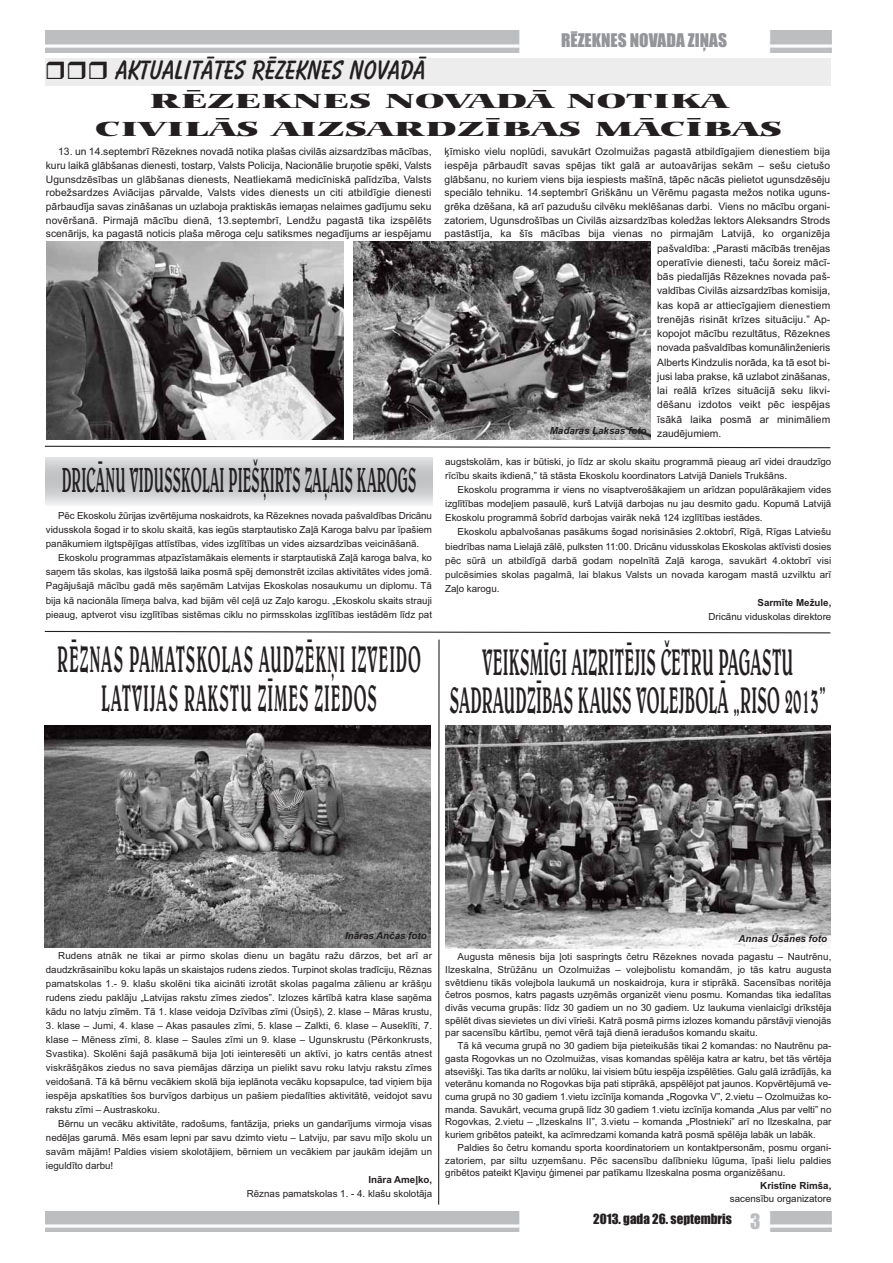
<style>
.page{position:relative;width:893px;height:1263px;background:#fff}
.page>*{position:absolute;margin:0;border:0;box-sizing:border-box;transform-origin:0 0}
.t1{font:500 37.5px/38.1px "Belwe TL";letter-spacing:.015em;color:#231f20;text-align:center;scale:.43 1}
.t2{font:500 37.5px/39.2px "Belwe TL";letter-spacing:.055em;color:#231f20;text-align:center;scale:.43 1}
.t3{font:500 35.25px "Belwe TL";letter-spacing:.015em;color:#231f20;scale:.4 1}
.t4{font:700 27.15px "Balloon TL";color:#231f20}
.t5{font:900 21.75px/27.9px "Carmina TL";color:#231f20;text-align:center;scale:1.8 1}
.t6{font:17.4px "Impact";color:#939598}
.t7{font:13.05px "Impact";color:#231f20}
.t8{font:10.35px/13.6px "Arial";letter-spacing:.005em;color:#231f20;text-align:justify}
.t9{font:9.75px/12.8px "Arial";color:#231f20;text-align:justify}
.t10{font:italic 700 9.75px "Arial";color:#231f20}
.t11{font:700 9.75px "Arial";color:#231f20}
.s1{font-size:19.5px;color:#bbbdc0}
</style>
<div class="page">
<div style="left:45px;top:58px;width:785px;height:28px;background:#ededee"></div>
<svg style="left:44px;top:630px;width:787px;height:4px"></svg>
<img style="left:45px;top:725px;width:385px;height:222px">
<hr style="left:438px;top:640px;width:1px;height:565px;background:#231f20">
<img style="left:445px;top:725px;width:385px;height:224px">
<svg style="left:44px;top:445px;width:787px;height:4px"></svg>
<img style="left:46px;top:242px;width:297px;height:197px">
<img style="left:353px;top:242px;width:298px;height:198px">
<h3 class="t4" style="left:116px;top:53px;width:311px">AKTUALITĀTES RĒZEKNES NOVADĀ</h3>
<h3 class="t6" style="left:561px;top:35px;width:168px">RĒZEKNES NOVADA ZIŅAS</h3>
<h3 class="t5" style="left:95px;top:87px;width:383px">RĒZEKNES NOVADĀ NOTIKA<br>CIVILĀS AIZSARDZĪBAS MĀCĪBAS</h3>
<p class="t8" style="left:46px;top:146px;width:387px;text-indent:12px">13. un 14.septembrī Rēzeknes novadā notika plašas civilās aizsardzības mācības, kuru laikā glābšanas dienesti, tostarp, Valsts Policija, Nacionālie bruņotie spēki, Valsts Ugunsdzēsības un glābšanas dienests, Neatliekamā medicīniskā palīdzība, Valsts robežsardzes Aviācijas pārvalde, Valsts vides dienests un citi atbildīgie dienesti pārbaudīja savas zināšanas un uzlaboja praktiskās iemaņas nelaimes gadījumu seku novēršanā. Pirmajā mācību dienā, 13.septembrī, Lendžu pagastā tika izspēlēts scenārijs, ka pagastā noticis plaša mēroga ceļu satiksmes negadījums ar iespējamu</p>
<p class="t8" style="left:445px;top:146px;width:387px">ķīmisko vielu noplūdi, savukārt Ozolmuižas pagastā atbildīgajiem dienestiem bija</p>
<p class="t8" style="left:445px;top:160px;width:387px">iespēja pārbaudīt savas spējas tikt galā ar autoavārijas sekām – sešu cietušo</p>
<p class="t8" style="left:445px;top:173px;width:387px">glābšanu, no kuriem viens bija iespiests mašīnā, tāpēc nācās pielietot ugunsdzēsēju</p>
<p class="t8" style="left:445px;top:187px;width:387px">speciālo tehniku. 14.septembrī Griškānu un Vērēmu pagasta mežos notika uguns-</p>
<p class="t8" style="left:445px;top:201px;width:387px">grēka dzēšana, kā arī pazudušu cilvēku meklēšanas darbi. Viens no mācību organi-</p>
<p class="t8" style="left:445px;top:214px;width:387px">zatoriem, Ugunsdrošības un Civilās aizsardzības koledžas lektors Aleksandrs Strods</p>
<p class="t8" style="left:445px;top:228px;width:387px">pastāstīja, ka šīs mācības bija vienas no pirmajām Latvijā, ko organizēja</p>
<p class="t8" style="left:657px;top:242px;width:175px">pašvaldība: „Parasti mācībās trenējas</p>
<p class="t8" style="left:657px;top:257px;width:175px">operatīvie dienesti, taču šoreiz mācī-</p>
<p class="t8" style="left:657px;top:271px;width:175px">bās piedalījās Rēzeknes novada paš-</p>
<p class="t8" style="left:657px;top:285px;width:175px">valdības Civilās aizsardzības komisija,</p>
<p class="t8" style="left:657px;top:299px;width:175px">kas kopā ar attiecīgajiem dienestiem</p>
<p class="t8" style="left:657px;top:313px;width:175px">trenējās risināt krīzes situāciju.” Ap-</p>
<p class="t8" style="left:657px;top:328px;width:175px">kopojot mācību rezultātus, Rēzeknes</p>
<p class="t8" style="left:657px;top:342px;width:175px">novada pašvaldības komunālinženieris</p>
<p class="t8" style="left:657px;top:356px;width:175px">Alberts Kindzulis norāda, ka tā esot bi-</p>
<p class="t8" style="left:657px;top:370px;width:175px">jusi laba prakse, kā uzlabot zināšanas,</p>
<p class="t8" style="left:657px;top:385px;width:175px">lai reālā krīzes situācijā seku likvi-</p>
<p class="t8" style="left:657px;top:399px;width:175px">dēšanu izdotos veikt pēc iespējas</p>
<p class="t8" style="left:657px;top:413px;width:175px">īsākā laika posmā ar minimāliem</p>
<p class="t8" style="left:657px;top:427px;width:66px">zaudējumiem.</p>
<p class="t10" style="left:550px;top:427px;width:98px">Madaras Ļaksas foto</p>
<h2 class="t3" style="left:62px;top:459px;width:888px">DRICĀNU VIDUSSKOLAI PIEŠĶIRTS ZAĻAIS KAROGS</h2>
<p class="t9" style="left:46px;top:509px;width:388px;line-height:14.1px;text-indent:12px">Pēc Ekoskolu žūrijas izvērtējuma noskaidrots, ka Rēzeknes novada pašvaldības Dricānu vidusskola šogad ir to skolu skaitā, kas iegūs starptautisko Zaļā Karoga balvu par īpašiem panākumiem ilgtspējīgas attīstības, vides izglītības un vides aizsardzības veicināšanā.</p>
<p class="t9" style="left:46px;top:552px;width:388px;line-height:14.1px;text-indent:12px">Ekoskolu programmas atpazīstamākais elements ir starptautiskā Zaļā karoga balva, ko saņem tās skolas, kas ilgstošā laika posmā spēj demonstrēt izcilas aktivitātes vides jomā.<br>Pagājušajā mācību gadā mēs saņēmām Latvijas Ekoskolas nosaukumu un diplomu. Tā bija kā nacionāla līmeņa balva, kad bijām vēl ceļā uz Zaļo karogu. „Ekoskolu skaits strauji pieaug, aptverot visu izglītības sistēmas ciklu no pirmsskolas izglītības iestādēm līdz pat</p>
<h1 class="t2" style="left:57px;top:640px;width:847px">RĒZNAS PAMATSKOLAS AUDZĒKŅI IZVEIDO<br>LATVIJAS RAKSTU ZĪMES ZIEDOS</h1>
<p class="t9" style="left:445px;top:455px;width:388px;line-height:14.1px">augstskolām, kas ir būtiski, jo līdz ar skolu skaitu programmā pieaug arī videi draudzīgo rīcību skaits ikdienā,” tā stāsta Ekoskolu koordinators Latvijā Daniels Trukšāns.</p>
<p class="t9" style="left:445px;top:484px;width:388px;line-height:14.1px;text-indent:12px">Ekoskolu programma ir viens no visaptverošākajiem un arīdzan populārākajiem vides izglītības modeļiem pasaulē, kurš Latvijā darbojas nu jau desmito gadu. Kopumā Latvijā Ekoskolu programmā šobrīd darbojas vairāk nekā 124 izglītības iestādes.</p>
<p class="t9" style="left:445px;top:526px;width:388px;line-height:14.1px;text-indent:12px">Ekoskolu apbalvošanas pasākums šogad norisināsies 2.oktobrī, Rīgā, Rīgas Latviešu biedrības nama Lielajā zālē, pulksten 11:00. Dricānu vidusskolas Ekoskolas aktīvisti dosies pēc sūrā un atbildīgā darbā godam nopelnītā Zaļā karoga, savukārt 4.oktobrī visi pulcēsimies skolas pagalmā, lai blakus Valsts un novada karogam mastā uzvilktu arī Zaļo karogu.</p>
<p class="t11" style="left:757px;top:599px;width:75px">Sarmīte Mežule,</p>
<p class="t9" style="left:708px;top:611px;width:124px">Dricānu viduskolas direktore</p>
<h1 class="t1" style="left:450px;top:643px;width:876px">VEIKSMĪGI AIZRITĒJIS ČETRU PAGASTU<br>SADRAUDZĪBAS KAUSS VOLEJBOLĀ „RISO 2013”</h1>
<p class="t10" style="left:345px;top:932px;width:83px">Ināras Ančas foto</p>
<p class="t9" style="left:46px;top:949px;width:388px;line-height:14px;text-indent:12px">Rudens atnāk ne tikai ar pirmo skolas dienu un bagātu ražu dārzos, bet arī ar daudzkrāsainību koku lapās un skaistajos rudens ziedos. Turpinot skolas tradīciju, Rēznas pamatskolas 1.- 9. klašu skolēni tika aicināti izrotāt skolas pagalma zālienu ar krāšņu rudens ziedu paklāju „Latvijas rakstu zīmes ziedos”. Izlozes kārtībā katra klase saņēma kādu no latvju zīmēm. Tā 1. klase veidoja Dzīvības zīmi (Ūsiņš), 2. klase – Māras krustu,</p>
<p class="t9" style="left:46px;top:1019px;width:388px;line-height:14px">3. klase – Jumi, 4. klase – Akas pasaules zīmi, 5. klase – Zalkti, 6. klase – Auseklīti, 7. klase – Mēness zīmi, 8. klase – Saules zīmi un 9. klase – Ugunskrustu (Pērkonkrusts, Svastika). Skolēni šajā pasākumā bija ļoti ieinteresēti un aktīvi, jo katrs centās atnest viskrāšņākos ziedus no sava piemājas dārziņa un pielikt savu roku latvju rakstu zīmes veidošanā. Tā kā bērnu vecākiem skolā bija ieplānota vecāku kopsapulce, tad viņiem bija iespēja apskatīties šos burvīgos darbiņus un pašiem piedalīties aktivitātē, veidojot savu rakstu zīmi – Austraskoku.</p>
<p class="t9" style="left:46px;top:1117px;width:388px;line-height:14px;text-indent:12px">Bērnu un vecāku aktivitāte, radošums, fantāzija, prieks un gandarījums virmoja visas nedēļas garumā. Mēs esam lepni par savu dzimto vietu – Latviju, par savu mīļo skolu un savām mājām! Paldies visiem skolotājiem, bērniem un vecākiem par jaukām idejām un ieguldīto darbu!</p>
<p class="t11" style="left:368px;top:1176px;width:65px">Ināra Ameļko,</p>
<p class="t9" style="left:247px;top:1188px;width:187px">Rēznas pamatskolas 1. - 4. klašu skolotāja</p>
<p class="t10" style="left:738px;top:935px;width:90px">Annas Ūsānes foto</p>
<p class="t9" style="left:445px;top:951px;width:388px;text-indent:12px">Augusta mēnesis bija ļoti saspringts četru Rēzeknes novada pagastu – Nautrēnu, Ilzeskalna, Strūžānu un Ozolmuižas – volejbolistu komandām, jo tās katru augusta svētdienu tikās volejbola laukumā un noskaidroja, kura ir stiprākā. Sacensības noritēja četros posmos, katrs pagasts uzņēmās organizēt vienu posmu. Komandas tika iedalītas divās vecuma grupās: līdz 30 gadiem un no 30 gadiem. Uz laukuma vienlaicīgi drīkstēja spēlēt divas sievietes un divi vīrieši. Katrā posmā pirms izlozes komandu pārstāvji vienojās par sacensību kārtību, ņemot vērā tajā dienā ieradušos komandu skaitu.</p>
<p class="t9" style="left:445px;top:1040px;width:388px;text-indent:12px">Tā kā vecuma grupā no 30 gadiem bija pieteikušās tikai 2 komandas: no Nautrēnu pa&shy;gasta Rogovkas un no Ozolmuižas, visas komandas spēlēja katra ar katru, bet tās vērtēja atsevišķi. Tas tika darīts ar nolūku, lai visiem būtu iespēja izspēlēties. Galu galā izrādījās, ka veterānu komanda no Rogovkas bija pati stiprākā, apspēlējot pat jaunos. Kopvērtējumā ve&shy;cuma grupā no 30 gadiem 1.vietu izcīnīja komanda „Rogovka V”, 2.vietu – Ozolmuižas ko&shy;manda. Savukārt, vecuma grupā līdz 30 gadiem 1.vietu izcīnīja komanda „Alus par velti” no Rogovkas, 2.vietu – „Ilzeskalns II”, 3.vietu – komanda „Plostnieki” arī no Ilzeskalna, par kuriem gribētos pateikt, ka acīmredzami komanda katrā posmā spēlēja labāk un labāk.</p>
<p class="t9" style="left:445px;top:1142px;width:388px;text-indent:12px">Paldies šo četru komandu sporta koordinatoriem un kontaktpersonām, posmu organi&shy;zatoriem, par siltu uzņemšanu. Pēc sacensību dalībnieku lūguma, īpaši lielu paldies gribētos pateikt Kļaviņu ģimenei par patīkamu Ilzeskalna posma organizēšanu.</p>
<p class="t11" style="left:760px;top:1182px;width:73px">Kristīne Rimša,</p>
<p class="t9" style="left:730px;top:1193px;width:103px">sacensību organizatore</p>
<h3 class="t7" style="left:593px;top:1215px;width:169px">2013. gada 26. septembris <span class="s1">3</span></h3>
</div>
